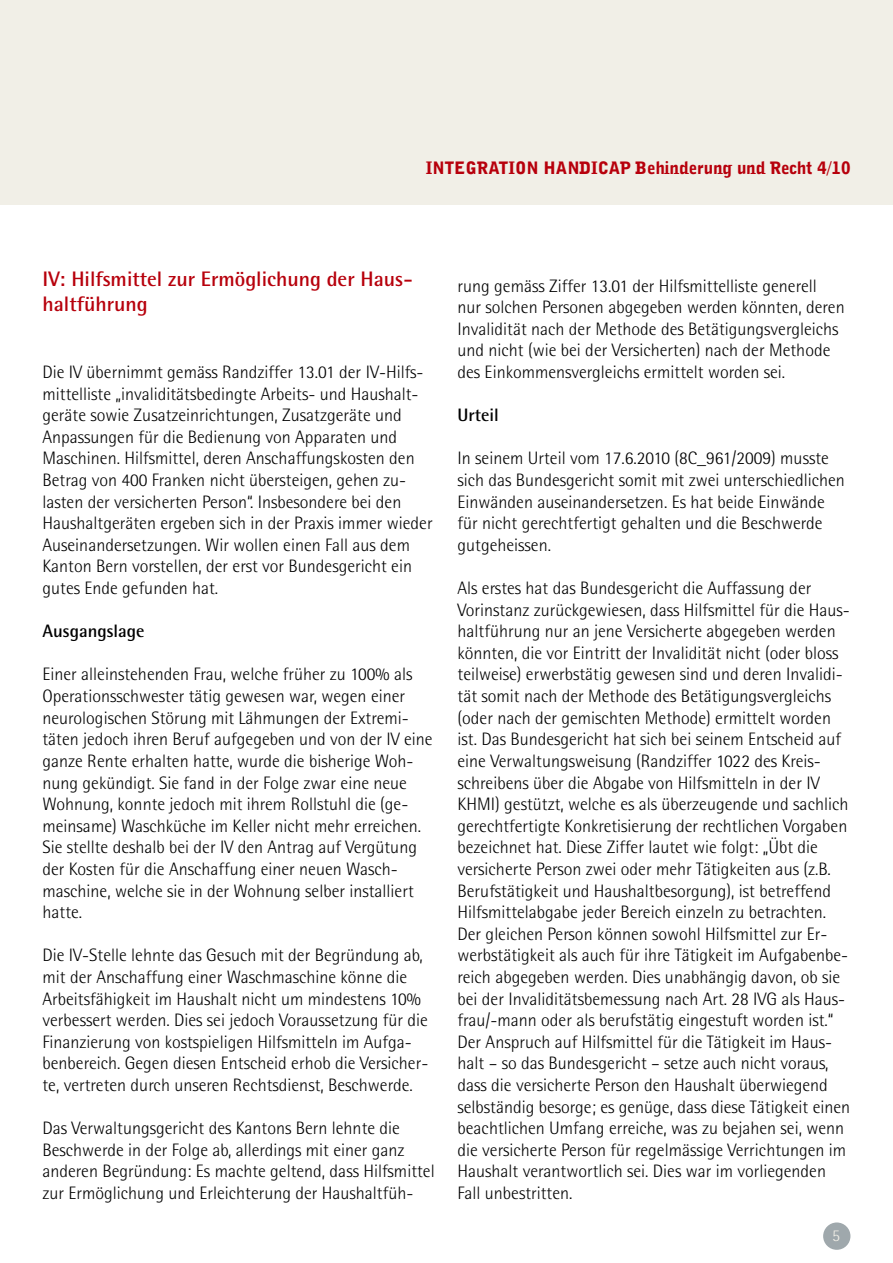
<style>
.page{position:relative;width:893px;height:1263px;background:#fff}
.page>*{position:absolute;margin:0;border:0;box-sizing:border-box;transform-origin:0 0}
.t1{font:700 21px/25.2px "Agfa Rotis Semisans";color:#b7000c}
.t2{font:300 18px/21.6px "Agfa Rotis Semisans";color:#000}
.t3{font:700 18px "Agfa Rotis Semisans";color:#000}
.t4{font:900 17.1px "Avid Gothic";color:#b7000c}
</style>
<div class="page">
<div style="left:0;top:0;width:893px;height:205px;background:#f1efe7"></div>
<div style="left:823px;top:1222px;width:27px;height:28px;background:#9fa8ac;border-radius:50%"></div>
<p class="t4" style="left:426px;top:156px;width:426px">INTEGRATION HANDICAP Behinderung und Recht 4/10</p>
<p class="t1" style="left:43px;top:266px;width:372px">IV: Hilfsmittel zur Ermöglichung der Haus&shy;haltführung</p>
<p class="t2" style="left:43px;top:361px;width:392px">Die IV übernimmt gemäss Randziffer 1 3.01 der IV-Hilfs&shy;mittelliste „invaliditätsbedingte Arbeits- und Haushalt&shy;geräte sowie Zusatzeinrichtungen, Zusatzgeräte und Anpassungen für die Bedienung von Apparaten und Maschinen. Hilfsmittel, deren Anschaffungskosten den Betrag von 400 Franken nicht übersteigen, gehen zu&shy;lasten der versicherten Person“. Insbesondere bei den Haushaltgeräten ergeben sich in der Praxis immer wieder Auseinandersetzungen. Wir wollen einen Fall aus dem Kanton Bern vorstellen, der erst vor Bundesgericht ein gutes Ende gefunden hat.</p>
<p class="t3" style="left:43px;top:620px;width:103px">Ausgangslage</p>
<p class="t2" style="left:43px;top:664px;width:392px">Einer alleinstehenden Frau, welche früher zu 1 00% als Operationsschwester tätig gewesen war, wegen einer neurologischen Störung mit Lähmungen der Extremi&shy;täten jedoch ihren Beruf aufgegeben und von der IV eine ganze Rente erhalten hatte, wurde die bisherige Woh&shy;nung gekündigt. Sie fand in der Folge zwar eine neue Wohnung, konnte jedoch mit ihrem Rollstuhl die (ge&shy;meinsame) Waschküche im Keller nicht mehr erreichen.<br>Sie stellte deshalb bei der IV den Antrag auf Vergütung der Kosten für die Anschaffung einer neuen Wasch&shy;maschine, welche sie in der Wohnung selber installiert hatte.</p>
<p class="t2" style="left:43px;top:944px;width:387px">Die IV-Stelle lehnte das Gesuch mit der Begründung ab, mit der Anschaffung einer Waschmaschine könne die Arbeitsfähigkeit im Haushalt nicht um mindestens 1 0% verbessert werden. Dies sei jedoch Voraussetzung für die Finanzierung von kostspieligen Hilfsmitteln im Aufga&shy;benbereich. Gegen diesen Entscheid erhob die Versicher&shy;te, vertreten durch unseren Rechtsdienst, Beschwerde.</p>
<p class="t2" style="left:43px;top:1117px;width:394px">Das Verwaltungsgericht des Kantons Bern lehnte die Beschwerde in der Folge ab, allerdings mit einer ganz anderen Begründung: Es machte geltend, dass Hilfsmittel zur Ermöglichung und Erleichterung der Haushaltfüh-</p>
<p class="t2" style="left:458px;top:275px;width:389px">rung gemäss Ziffer 1 3.01 der Hilfsmittelliste generell nur solchen Personen abgegeben werden könnten, deren Invalidität nach der Methode des Betätigungsvergleichs und nicht (wie bei der Versicherten) nach der Methode des Einkommensvergleichs ermittelt worden sei.</p>
<p class="t3" style="left:458px;top:404px;width:43px">Urteil</p>
<p class="t2" style="left:458px;top:448px;width:389px">In seinem Urteil vom 1 7.6.201 0 (8C_961 /2009) musste sich das Bundesgericht somit mit zwei unterschiedlichen Einwänden auseinandersetzen. Es hat beide Einwände für nicht gerechtfertigt gehalten und die Beschwerde gutgeheissen.</p>
<p class="t2" style="left:458px;top:577px;width:394px">Als erstes hat das Bundesgericht die Auffassung der Vorinstanz zurückgewiesen, dass Hilfsmittel für die Haus&shy;haltführung nur an jene Versicherte abgegeben werden könnten, die vor Eintritt der Invalidität nicht (oder bloss teilweise) erwerbstätig gewesen sind und deren Invalidi&shy;tät somit nach der Methode des Betätigungsvergleichs (oder nach der gemischten Methode) ermittelt worden ist. Das Bundesgericht hat sich bei seinem Entscheid auf eine Verwaltungsweisung (Randziffer 1 022 des Kreis&shy;schreibens über die Abgabe von Hilfsmitteln in der IV KHMI) gestützt, welche es als überzeugende und sachlich gerechtfertigte Konkretisierung der rechtlichen Vorgaben bezeichnet hat. Diese Ziffer lautet wie folgt: „Übt die versicherte Person zwei oder mehr Tätigkeiten aus (z.B.<br>Berufstätigkeit und Haushaltbesorgung), ist betreffend Hilfsmittelabgabe jeder Bereich einzeln zu betrachten.<br>Der gleichen Person können sowohl Hilfsmittel zur Er&shy;werbstätigkeit als auch für ihre Tätigkeit im Aufgabenbe&shy;reich abgegeben werden. Dies unabhängig davon, ob sie bei der Invaliditätsbemessung nach Art. 28 IVG als Haus&shy;frau/-mann oder als berufstätig eingestuft worden ist.“ Der Anspruch auf Hilfsmittel für die Tätigkeit im Haus&shy;halt – so das Bundesgericht – setze auch nicht voraus, dass die versicherte Person den Haushalt überwiegend selbständig besorge; es genüge, dass diese Tätigkeit einen beachtlichen Umfang erreiche, was zu bejahen sei, wenn die versicherte Person für regelmässige Verrichtungen im Haushalt verantwortlich sei. Dies war im vorliegenden Fall unbestritten.</p>
</div>
